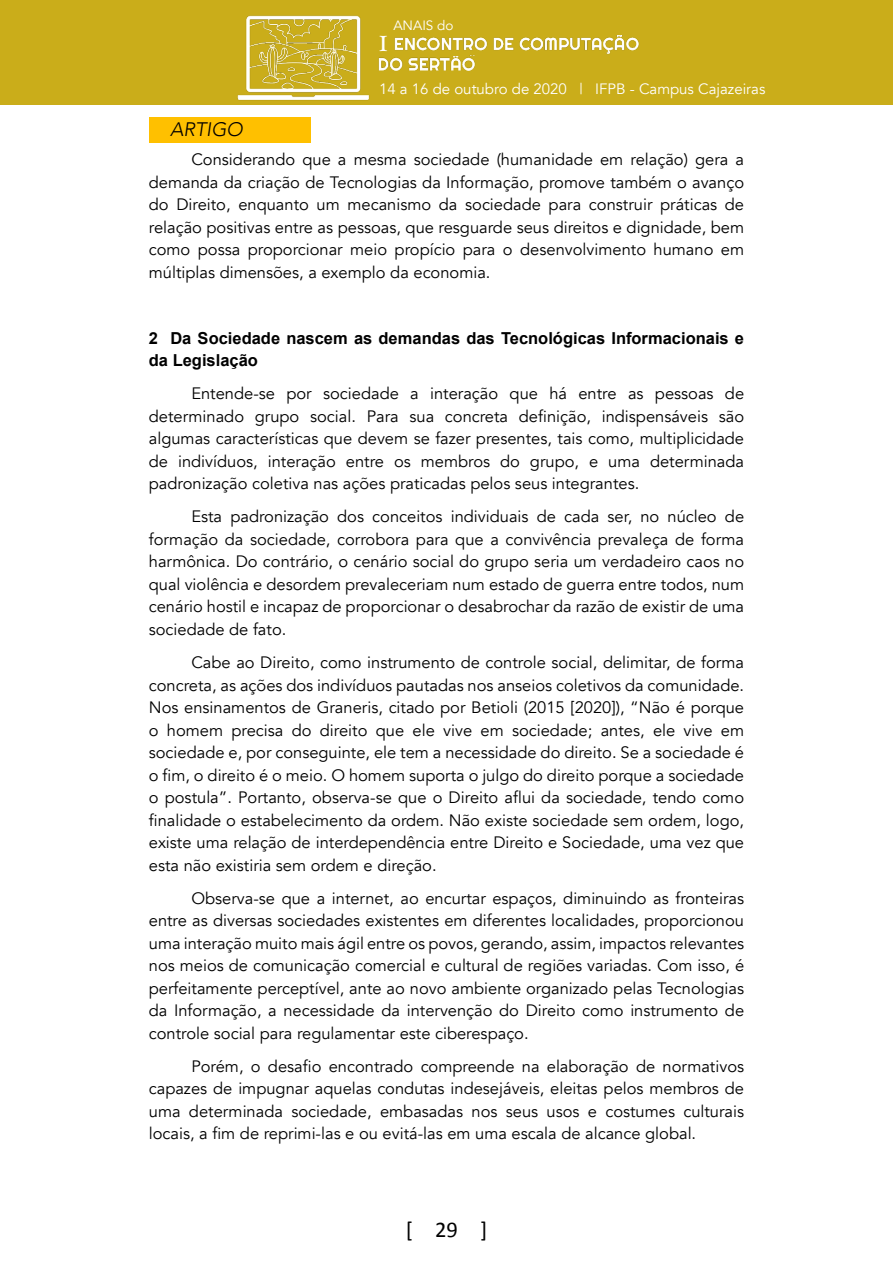
<style>
.page{position:relative;width:893px;height:1263px;background:#fff}
.page>*{position:absolute;margin:0;border:0;box-sizing:border-box;transform-origin:0 0}
.t1{font:22.5px "Calibri";color:#000}
.t2{font:22.5px "Plantagenet Cherokee";color:#fff}
.t3{font:italic 300 19.5px "Avenir";color:#000}
.t4{font:16.5px/22.5px "Avenir";color:#000;text-align:justify}
.t5{font:700 16.5px/22.5px "Arial";color:#000}
.t6{font:15px "Avenir";color:#fff}
.t7{font:13.5px "Avenir";color:#fff}
</style>
<div class="page">
<div style="left:149px;top:117px;width:161px;height:26px;background:#ffc000"></div>
<div style="left:0;top:0;width:893px;height:104px;background:#caad1a"></div>
<img style="left:394px;top:35px;width:245px;height:19px">
<img style="left:378px;top:56px;width:97px;height:15px">
<img style="left:237px;top:15px;width:132px;height:85px">
<p class="t7" style="left:393px;top:17px;width:62px">ANAIS do</p>
<h1 class="t2" style="left:379px;top:30px;width:10px">I</h1>
<p class="t3" style="left:170px;top:118px;width:74px">ARTIGO</p>
<p class="t6" style="left:379px;top:80px;width:388px">14 a 16 de outubro de 2020 | IFPB - Campus Cajazeiras</p>
<p class="t4" style="left:149px;top:149px;width:597px;text-indent:43px">Considerando que a mesma sociedade (humanidade em relação) gera a demanda da criação de Tecnologias da Informação, promove também o avanço do Direito, enquanto um mecanismo da sociedade para construir práticas de relação positivas entre as pessoas, que resguarde seus direitos e dignidade, bem como possa proporcionar meio propício para o desenvolvimento humano em múltiplas dimensões, a exemplo da economia.</p>
<p class="t5" style="left:149px;top:327px;width:597px">2 Da Sociedade nascem as demandas das Tecnológicas Informacionais e da Legislação</p>
<p class="t4" style="left:149px;top:383px;width:597px;text-indent:43px">Entende-se por sociedade a interação que há entre as pessoas de determinado grupo social. Para sua concreta definição, indispensáveis são algumas características que devem se fazer presentes, tais como, multiplicidade de indivíduos, interação entre os membros do grupo, e uma determinada padronização coletiva nas ações praticadas pelos seus integrantes.</p>
<p class="t4" style="left:149px;top:506px;width:597px;text-indent:43px">Esta padronização dos conceitos individuais de cada ser, no núcleo de formação da sociedade, corrobora para que a convivência prevaleça de forma harmônica. Do contrário, o cenário social do grupo seria um verdadeiro caos no qual violência e desordem prevaleceriam num estado de guerra entre todos, num cenário hostil e incapaz de proporcionar o desabrochar da razão de existir de uma sociedade de fato.</p>
<p class="t4" style="left:149px;top:651px;width:597px;text-indent:43px">Cabe ao Direito, como instrumento de controle social, delimitar, de forma concreta, as ações dos indivíduos pautadas nos anseios coletivos da comunidade.<br>Nos ensinamentos de Graneris, citado por Betioli (2015 [2020]), “Não é porque o homem precisa do direito que ele vive em sociedade; antes, ele vive em sociedade e, por conseguinte, ele tem a necessidade do direito. Se a sociedade é o fim, o direito é o meio. O homem suporta o julgo do direito porque a sociedade o postula”. Portanto, observa-se que o Direito aflui da sociedade, tendo como finalidade o estabelecimento da ordem. Não existe sociedade sem ordem, logo, existe uma relação de interdependência entre Direito e Sociedade, uma vez que esta não existiria sem ordem e direção.</p>
<p class="t4" style="left:149px;top:887px;width:597px;text-indent:43px">Observa-se que a internet, ao encurtar espaços, diminuindo as fronteiras entre as diversas sociedades existentes em diferentes localidades, proporcionou uma interação muito mais ágil entre os povos, gerando, assim, impactos relevantes nos meios de comunicação comercial e cultural de regiões variadas. Com isso, é perfeitamente perceptível, ante ao novo ambiente organizado pelas Tecnologias da Informação, a necessidade da intervenção do Direito como instrumento de controle social para regulamentar este ciberespaço.</p>
<p class="t4" style="left:149px;top:1055px;width:597px;text-indent:43px">Porém, o desafio encontrado compreende na elaboração de normativos capazes de impugnar aquelas condutas indesejáveis, eleitas pelos membros de uma determinada sociedade, embasadas nos seus usos e costumes culturais locais, a fim de reprimi-las e ou evitá-las em uma escala de alcance global.</p>
<h1 class="t1" style="left:406px;top:1216px;width:83px">[ 29 ]</h1>
</div>
